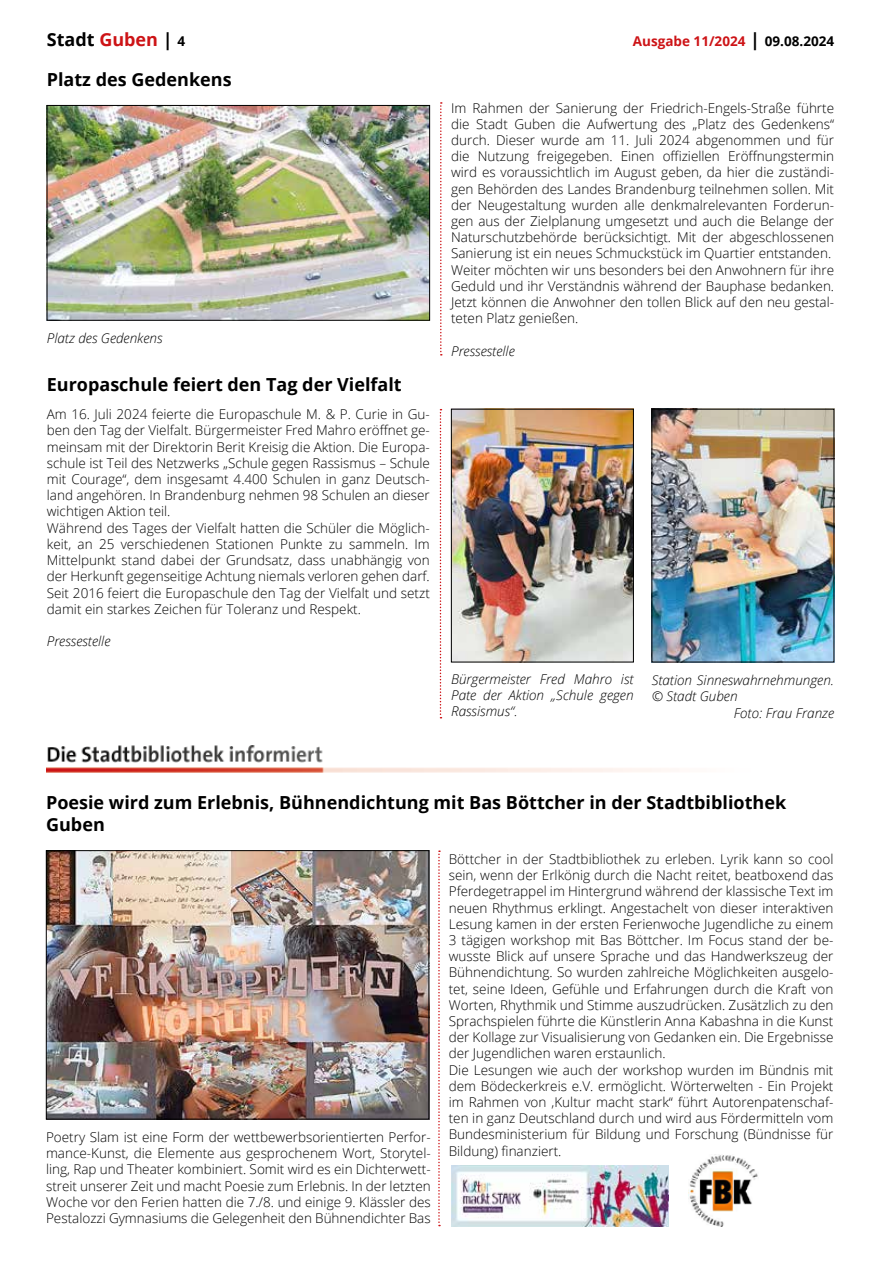
<style>
.page{position:relative;width:881px;height:1263px;background:#fff}
.page>*{position:absolute;margin:0;border:0;box-sizing:border-box;transform-origin:0 0}
.t1{font:700 18px/21.6px "Open Sans";color:#000}
.t2{font:300 13.5px/16.2px "Open Sans";color:#000}
.t3{font:italic 300 13.5px/16.2px "Open Sans";color:#000;text-align:justify}
.t4{font:700 13.5px "Open Sans";color:#cd1316}
.s1{color:#cd1316}
.s2{font-size:13.5px}
.s3{font-size:18px;color:#000}
.s4{color:#000}
</style>
<div class="page">
<svg style="left:439px;top:409px;width:2px;height:309px"></svg>
<svg style="left:438px;top:850px;width:2px;height:376px"></svg>
<img style="left:48px;top:852px;width:379px;height:265px">
<div style="left:46px;top:850px;width:383px;height:269px;border:1px solid #000"></div>
<img style="left:453px;top:411px;width:178px;height:249px">
<div style="left:451px;top:409px;width:182px;height:253px;border:1px solid #000"></div>
<img style="left:653px;top:411px;width:178px;height:249px">
<div style="left:651px;top:409px;width:182px;height:253px;border:1px solid #000"></div>
<svg style="left:440px;top:102px;width:1px;height:253px"></svg>
<img style="left:49px;top:107px;width:378px;height:211px">
<div style="left:47px;top:105px;width:382px;height:215px;border:1px solid #000"></div>
<img style="left:688px;top:1154px;width:70px;height:73px">
<img style="left:451px;top:1166px;width:217px;height:60px">
<img style="left:46px;top:746px;width:625px;height:27px">
<h1 class="t1" style="left:47px;top:28px;width:140px">Stadt <span class="s1">Guben</span> | <span class="s2">4</span></h1>
<p class="t4" style="left:632px;top:32px;width:203px">Ausgabe 11/2024 <span class="s3">|</span> <span class="s4">09.08.2024</span></p>
<h1 class="t1" style="left:47px;top:68px;width:186px">Platz des Gedenkens</h1>
<p class="t3" style="left:47px;top:330px;width:117px">Platz des Gedenkens</p>
<h1 class="t1" style="left:47px;top:373px;width:356px">Europaschule feiert den Tag der Vielfalt</h1>
<p class="t2" style="left:47px;top:406px;width:384px">Am 16. Juli 2024 feierte die Europaschule M. &amp; P. Curie in Gu&shy;ben den Tag der Vielfalt. Bürgermeister Fred Mahro eröffnet ge&shy;meinsam mit der Direktorin Berit Kreisig die Aktion. Die Europa&shy;schule ist Teil des Netzwerks „Schule gegen Rassismus – Schule mit Courage“, dem insgesamt 4.400 Schulen in ganz Deutsch&shy;land angehören. In Brandenburg nehmen 98 Schulen an dieser wichtigen Aktion teil.<br>Während des Tages der Vielfalt hatten die Schüler die Möglich&shy;keit, an 25 verschiedenen Stationen Punkte zu sammeln. Im Mittelpunkt stand dabei der Grundsatz, dass unabhängig von der Herkunft gegenseitige Achtung niemals verloren gehen darf.<br>Seit 2016 feiert die Europaschule den Tag der Vielfalt und setzt damit ein starkes Zeichen für Toleranz und Respekt.</p>
<p class="t3" style="left:47px;top:633px;width:65px">Pressestelle</p>
<p class="t2" style="left:451px;top:99px;width:384px">Im Rahmen der Sanierung der Friedrich-Engels-Straße führte die Stadt Guben die Aufwertung des „Platz des Gedenkens“ durch. Dieser wurde am 11. Juli 2024 abgenommen und für die Nutzung freigegeben. Einen offiziellen Eröffnungstermin wird es voraussichtlich im August geben, da hier die zuständi&shy;gen Behörden des Landes Brandenburg teilnehmen sollen. Mit der Neugestaltung wurden alle denkmalrelevanten Forderun&shy;gen aus der Zielplanung umgesetzt und auch die Belange der Naturschutzbehörde berücksichtigt. Mit der abgeschlossenen Sanierung ist ein neues Schmuckstück im Quartier entstanden.<br>Weiter möchten wir uns besonders bei den Anwohnern für ihre Geduld und ihr Verständnis während der Bauphase bedanken.<br>Jetzt können die Anwohner den tollen Blick auf den neu gestal&shy;teten Platz genießen.</p>
<p class="t3" style="left:451px;top:342px;width:65px">Pressestelle</p>
<p class="t3" style="left:451px;top:670px;width:184px">Bürgermeister Fred Mahro ist Pate der Aktion „Schule gegen Rassismus“.</p>
<p class="t3" style="left:651px;top:672px;width:184px">Station Sinneswahrnehmungen.</p>
<p class="t3" style="left:651px;top:688px;width:87px">© Stadt Guben</p>
<p class="t3" style="left:733px;top:704px;width:102px">Foto: Frau Franze</p>
<h1 class="t1" style="left:46px;top:791px;width:741px">Poesie wird zum Erlebnis, Bühnendichtung mit Bas Böttcher in der Stadtbibliothek<br>Guben</h1>
<p class="t2" style="left:46px;top:1128px;width:386px;text-align:justify">Poetry Slam ist eine Form der wettbewerbsorientierten Perfor&shy;mance-Kunst, die Elemente aus gesprochenem Wort, Storytel&shy;ling, Rap und Theater kombiniert. Somit wird es ein Dichterwett&shy;streit unserer Zeit und macht Poesie zum Erlebnis. In der letzten Woche vor den Ferien hatten die 7./8. und einige 9. Klässler des Pestalozzi Gymnasiums die Gelegenheit den Bühnendichter Bas</p>
<p class="t2" style="left:448px;top:850px;width:386px">Böttcher in der Stadtbibliothek zu erleben. Lyrik kann so cool sein, wenn der Erlkönig durch die Nacht reitet, beatboxend das Pferdegetrappel im Hintergrund während der klassische Text im neuen Rhythmus erklingt. Angestachelt von dieser interaktiven Lesung kamen in der ersten Ferienwoche Jugendliche zu einem 3 tägigen workshop mit Bas Böttcher. Im Focus stand der be&shy;wusste Blick auf unsere Sprache und das Handwerkszeug der Bühnendichtung. So wurden zahlreiche Möglichkeiten ausgelo&shy;tet, seine Ideen, Gefühle und Erfahrungen durch die Kraft von Worten, Rhythmik und Stimme auszudrücken. Zusätzlich zu den Sprachspielen führte die Künstlerin Anna Kabashna in die Kunst der Kollage zur Visualisierung von Gedanken ein. Die Ergebnisse der Jugendlichen waren erstaunlich.<br>Die Lesungen wie auch der workshop wurden im Bündnis mit dem Bödeckerkreis e.V. ermöglicht. Wörterwelten - Ein Projekt im Rahmen von ‚Kultur macht stark“ führt Autorenpatenschaf&shy;ten in ganz Deutschland durch und wird aus Fördermitteln vom Bundesministerium für Bildung und Forschung (Bündnisse für Bildung) finanziert.</p>
</div>
